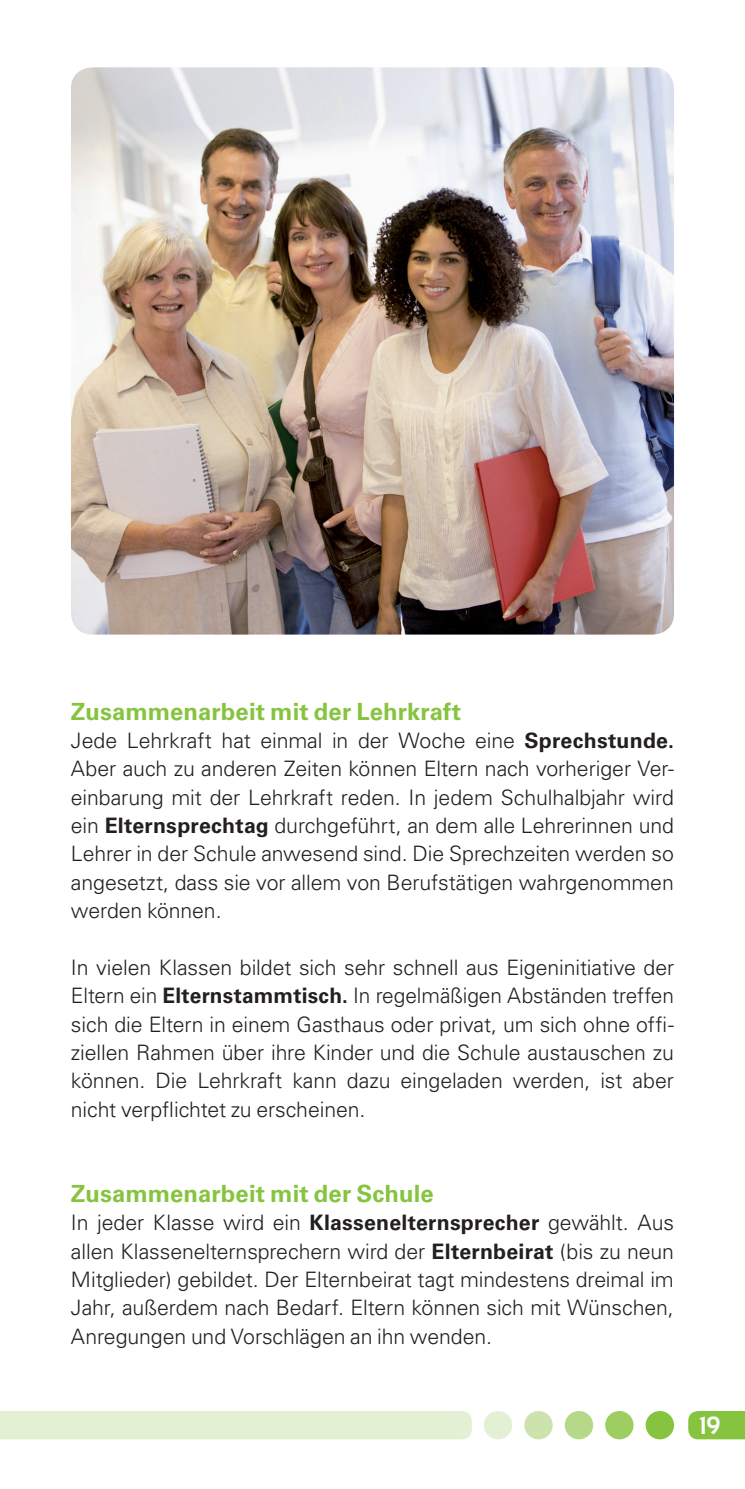
<style>
.page{position:relative;width:745px;height:1489px;background:#fff}
.page>*{position:absolute;margin:0;border:0;box-sizing:border-box;transform-origin:0 0}
.t1{font:700 25px "Sansation";color:#fff}
.t2{font:700 23.75px "Univers";letter-spacing:.005em;color:#86c43f}
.t3{font:300 21.25px/28.2px "Univers";letter-spacing:-.005em;color:#231f20;text-align:justify}
.s1{font-weight:700}
</style>
<div class="page">
<div style="left:688px;top:1411px;width:56px;height:28px;background:#86c43f"></div>
<div style="left:645px;top:1410px;width:28px;height:29px;background:#86c43f;border-radius:50%"></div>
<div style="left:604px;top:1410px;width:29px;height:29px;background:#9ece62;border-radius:50%"></div>
<div style="left:524px;top:1410px;width:28px;height:29px;background:#cde3ae;border-radius:50%"></div>
<div style="left:564px;top:1410px;width:28px;height:29px;background:#b5d889;border-radius:50%"></div>
<div style="left:483px;top:1410px;width:29px;height:29px;background:#e3f0d4;border-radius:50%"></div>
<div style="left:0;top:1411px;width:471px;height:28px;background:#e3f0d4"></div>
<img style="left:71px;top:67px;width:602px;height:567px;border-radius:21px">
<h3 class="t2" style="left:71px;top:702px;width:391px">Zusammenarbeit mit der Lehrkraft</h3>
<p class="t3" style="left:71px;top:728px;width:604px">Jede Lehrkraft hat einmal in der Woche eine <span class="s1">Sprechstunde.<br></span>Aber auch zu anderen Zeiten können Eltern nach vorheriger Ver&shy;einbarung mit der Lehrkraft reden. In jedem Schulhalbjahr wird ein <span class="s1">Elternsprechtag</span> durchgeführt, an dem alle Lehrerinnen und Lehrer in der Schule anwesend sind. Die Sprechzeiten werden so angesetzt, dass sie vor allem von Berufstätigen wahrgenommen werden können.</p>
<p class="t3" style="left:71px;top:955px;width:604px">In vielen Klassen bildet sich sehr schnell aus Eigeninitiative der Eltern ein <span class="s1">Elternstammtisch.</span> In regelmäßigen Abständen treffen sich die Eltern in einem Gasthaus oder privat, um sich ohne offi&shy;ziellen Rahmen über ihre Kinder und die Schule austauschen zu können. Die Lehrkraft kann dazu eingeladen werden, ist aber nicht verpflichtet zu erscheinen.</p>
<h3 class="t2" style="left:71px;top:1184px;width:364px">Zusammenarbeit mit der Schule</h3>
<p class="t3" style="left:71px;top:1210px;width:604px">In jeder Klasse wird ein <span class="s1">Klassenelternsprecher</span> gewählt. Aus allen Klassenelternsprechern wird der <span class="s1">Elternbeirat</span> (bis zu neun Mitglieder) gebildet. Der Elternbeirat tagt mindestens dreimal im Jahr, außerdem nach Bedarf. Eltern können sich mit Wünschen, Anregungen und Vorschlägen an ihn wenden.</p>
<p class="t1" style="left:698px;top:1415px;width:23px">19</p>
</div>
